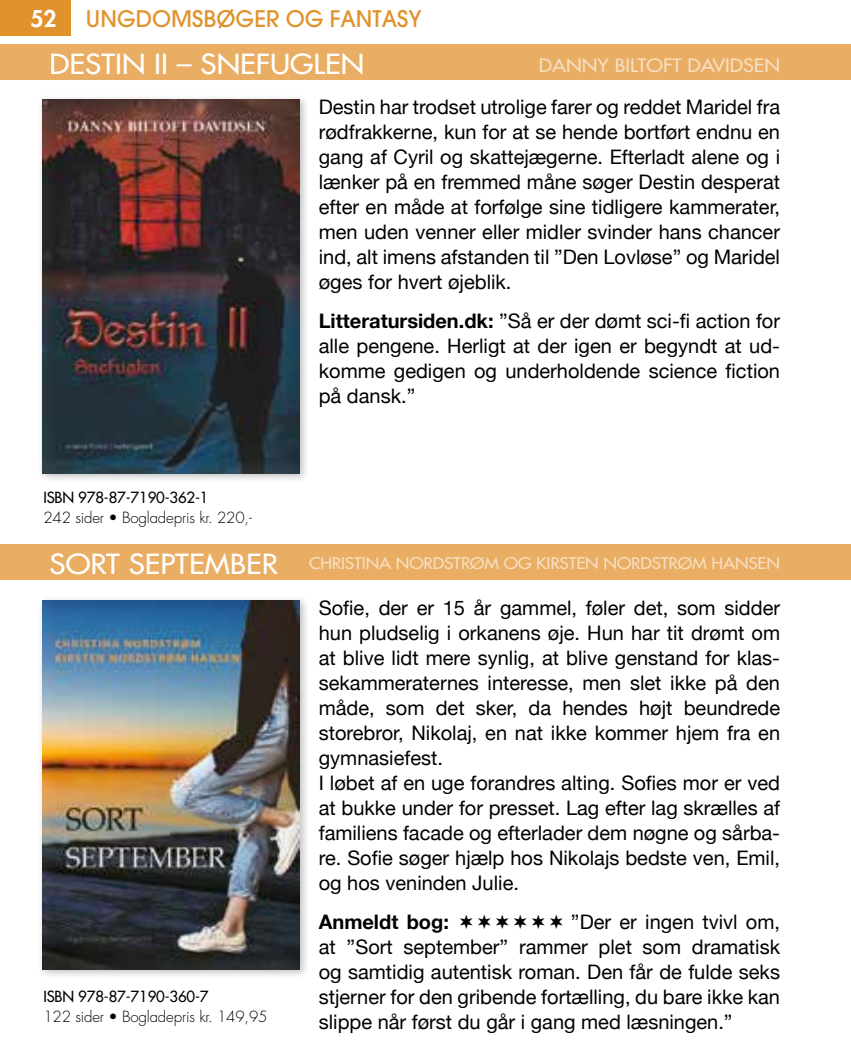
<style>
.page{position:relative;width:851px;height:1063px;background:#fff}
.page>*{position:absolute;margin:0;border:0;box-sizing:border-box;transform-origin:0 0}
.t1{font:27px "Futura";color:#fff;scale:1.11 1}
.t2{font:500 22.5px "Avant Garde";color:#e0922c}
.t3{font:800 22.5px "Futura";color:#fff}
.t4{font:20px/25px "Helvetica Neue";color:#000;text-align:justify}
.t5{font:700 20px "Helvetica Neue";color:#000}
.t6{font:18px "Futura";color:#f7dfc2;scale:1.11 1}
.t7{font:15.75px "Futura";letter-spacing:-.01em;color:#f7dfc2;scale:1.1 1}
.t8{font:300 15px "Futura";letter-spacing:-.01em;color:#000}
.t9{font:15px "Futura";letter-spacing:-.01em;color:#000}
.s1{font-weight:700}
.s2{font-size:27px;color:#fff}
</style>
<div class="page">
<div style="left:0;top:0;width:71px;height:35px;background:#e0922c"></div>
<div style="left:0;top:45px;width:850px;height:35px;background:#e9ad63"></div>
<div style="left:0;top:544px;width:850px;height:36px;background:#e9ad63"></div>
<div style="left:37px;top:595px;width:272px;height:385px;background:#000;opacity:.25"></div>
<div style="left:42px;top:598px;width:261px;height:383px;background:#000;opacity:.15"></div>
<div style="left:37px;top:94px;width:272px;height:389px;background:#000;opacity:.25"></div>
<div style="left:42px;top:98px;width:261px;height:382px;background:#000;opacity:.15"></div>
<p class="t3" style="left:30px;top:3px;width:28px">52</p>
<p class="t2" style="left:86px;top:4px;width:337px">UNGDOMSBØGER OG FANTASY</p>
<h1 class="t1" style="left:50px;top:47px;width:285px">DESTIN II – SNEFUGLEN</h1>
<p class="t6" style="left:538px;top:53px;width:219px">DANNY BILTOFT DAVIDSEN</p>
<p class="t9" style="left:43px;top:488px;width:167px">ISBN 978-87-7190-362-1</p>
<p class="t8" style="left:43px;top:508px;width:210px">242 sider • Bogladepris kr. 220,-</p>
<p class="t4" style="left:319px;top:96px;width:463px">Destin har trodset utrolige farer og reddet Maridel fra rødfrakkerne, kun for at se hende bortført endnu en gang af Cyril og skattejægerne. Efterladt alene og i lænker på en fremmed måne søger Destin desperat efter en måde at forfølge sine tidligere kammerater, men uden venner eller midler svinder hans chancer ind, alt imens afstanden til ”Den Lovløse” og Maridel øges for hvert øjeblik.</p>
<p class="t4" style="left:319px;top:310px;width:462px"><span class="s1">Litteratursiden.dk:</span> ”Så er der dømt sci-fi action for alle pengene. Herligt at der igen er begyndt at ud&shy;komme gedigen og underholdende science fiction på dansk. ”</p>
<p class="t7" style="left:50px;top:553px;width:665px"><span class="s2">SORT SEPTEMBER</span> CHRISTINA NORDSTRØM OG KIRSTEN NORDSTRØM HANSEN</p>
<p class="t9" style="left:43px;top:987px;width:167px">ISBN 978-87-7190-360-7</p>
<p class="t8" style="left:43px;top:1007px;width:226px">122 sider • Bogladepris kr. 149,95</p>
<p class="t4" style="left:319px;top:596px;width:463px;text-align:left">Sofie, der er 15 år gammel, føler det, som sidder hun pludselig i orkanens øje. Hun har tit drømt om at blive lidt mere synlig, at blive genstand for klas&shy;sekammeraternes interesse, men slet ikke på den måde, som det sker, da hendes højt beundrede storebror, Nikolaj, en nat ikke kommer hjem fra en gymnasiefest.<br>I løbet af en uge forandres alting. Sofies mor er ved at bukke under for presset. Lag efter lag skrælles af familiens facade og efterlader dem nøgne og sårba&shy;re. Sofie søger hjælp hos Nikolajs bedste ven, Emil, og hos veninden Julie.</p>
<p class="t5" style="left:319px;top:906px;width:132px">Anmeldt bog:</p>
<p class="t4" style="left:319px;top:911px;width:463px;text-indent:252px">”Der er ingen tvivl om, at ”Sort september” rammer plet som dramatisk og samtidig autentisk roman. Den får de fulde seks stjerner for den gribende fortælling, du bare ikke kan slippe når først du går i gang med læsningen. ”</p>
</div>
